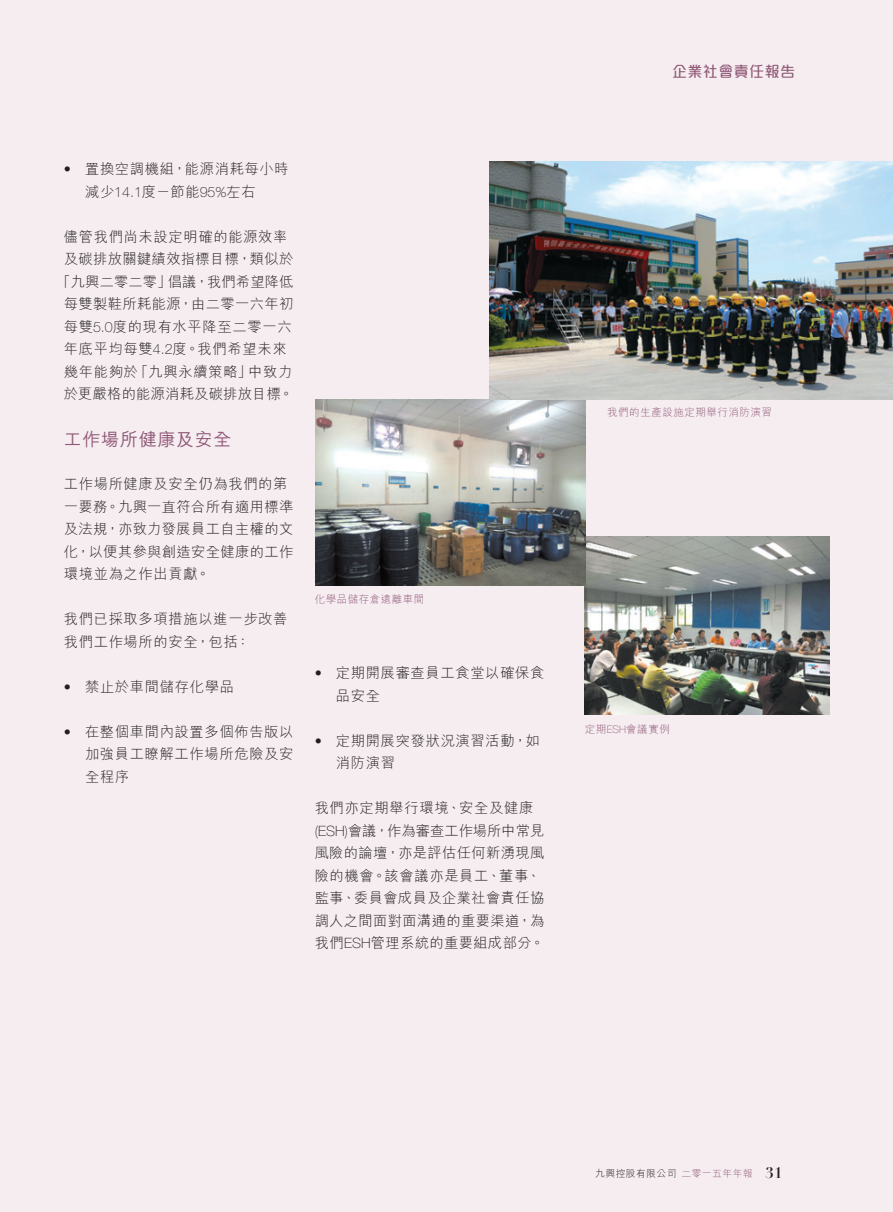
<style>
.page{position:relative;width:893px;height:1212px;background:#f6edf1}
.page>*{position:absolute;margin:0;border:0;box-sizing:border-box;transform-origin:0 0}
.Heading_1{font:500 18px "M Hei HK";letter-spacing:.04em;color:#905a77}
.t1{font:500 15px "M Elle HK";letter-spacing:.03em;color:#905a77}
.Body_Text{font:300 14.25px/22.5px "M Hei HK";letter-spacing:.03em;color:#231f20}
.Body_Text-2{font:300 14.25px/22.5px "M Hei HK";letter-spacing:.05em;color:#231f20}
.t2{font:300 10.5px "M Hei HK";letter-spacing:.05em;color:#905a77}
.t3{font:300 9.75px "M Hei HK";letter-spacing:.05em;color:#231f20}
.s1{font-family:"Helvetica Neue LT Std";font-weight:100}
.s2{color:#905a77}
.s3{font-family:"Didot LT Std";font-weight:700;font-size:15px}
</style>
<div class="page">
<img style="left:585px;top:536px;width:245px;height:179px">
<img style="left:315px;top:400px;width:270px;height:185px">
<img style="left:489px;top:162px;width:404px;height:238px">
<p class="Body_Text-2" style="left:85px;top:158px;width:205px;text-indent:-21px"><span class="s1">•</span> 置換空調機組，能源消耗每小時減少<span class="s1">14.1</span>度－節能<span class="s1">95%</span>左右</p>
<p class="Body_Text" style="left:57px;top:225px;width:238px;text-align:center">儘管我們尚未設定明確的能源效率及碳排放關鍵績效指標目標，類似於「九興二零二零」倡議，我們希望降低每雙製鞋所耗能源，由二零一六年初每雙<span class="s1">5.0</span>度的現有水平降至二零一六年底平均每雙<span class="s1">4.2</span>度。我們希望未來幾年能夠於「九興永續策略」中致力於更嚴格的能源消耗及碳排放目標。</p>
<p class="Heading_1" style="left:64px;top:426px;width:169px">工作場所健康及安全</p>
<p class="Body_Text" style="left:64px;top:473px;width:231px">工作場所健康及安全仍為我們的第一要務。九興一直符合所有適用標準及法規，亦致力發展員工自主權的文化，以便其參與創造安全健康的工作環境並為之作出貢獻。</p>
<p class="Body_Text-2" style="left:64px;top:608px;width:225px">我們已採取多項措施以進一步改善我們工作場所的安全，包括：</p>
<p class="Body_Text-2" style="left:64px;top:675px;width:172px"><span class="s1">•</span> 禁止於車間儲存化學品</p>
<p class="Body_Text-2" style="left:85px;top:720px;width:210px;text-align:justify;text-indent:-21px"><span class="s1">•</span> 在整個車間內設置多個佈告版以加強員工瞭解工作場所危險及安全程序</p>
<p class="t2" style="left:315px;top:594px;width:111px">化學品儲存倉遠離車間</p>
<p class="Body_Text-2" style="left:336px;top:661px;width:210px;text-indent:-21px"><span class="s1">•</span> 定期開展審查員工食堂以確保食品安全</p>
<p class="Body_Text-2" style="left:336px;top:729px;width:205px;text-indent:-21px"><span class="s1">•</span> 定期開展突發狀況演習活動，如消防演習</p>
<p class="Body_Text" style="left:315px;top:796px;width:231px">我們亦定期舉行環境、安全及健康<span class="s1">(ESH)</span>會議，作為審查工作場所中常見風險的論壇，亦是評估任何新湧現風險的機會。該會議亦是員工、董事、監事、委員會成員及企業社會責任協調人之間面對面溝通的重要渠道，為我們<span class="s1">ESH</span>管理系統的重要組成部分。</p>
<p class="t1" style="left:672px;top:64px;width:125px">企業社會責任報告</p>
<p class="t2" style="left:607px;top:407px;width:166px">我們的生產設施定期舉行消防演習</p>
<p class="t2" style="left:585px;top:724px;width:87px">定期<span class="s1">ESH</span>會議實例</p>
<p class="t3" style="left:595px;top:1168px;width:189px">九興控股有限公司 <span class="s2">二零一五年年報</span> <span class="s3">31</span></p>
</div>
